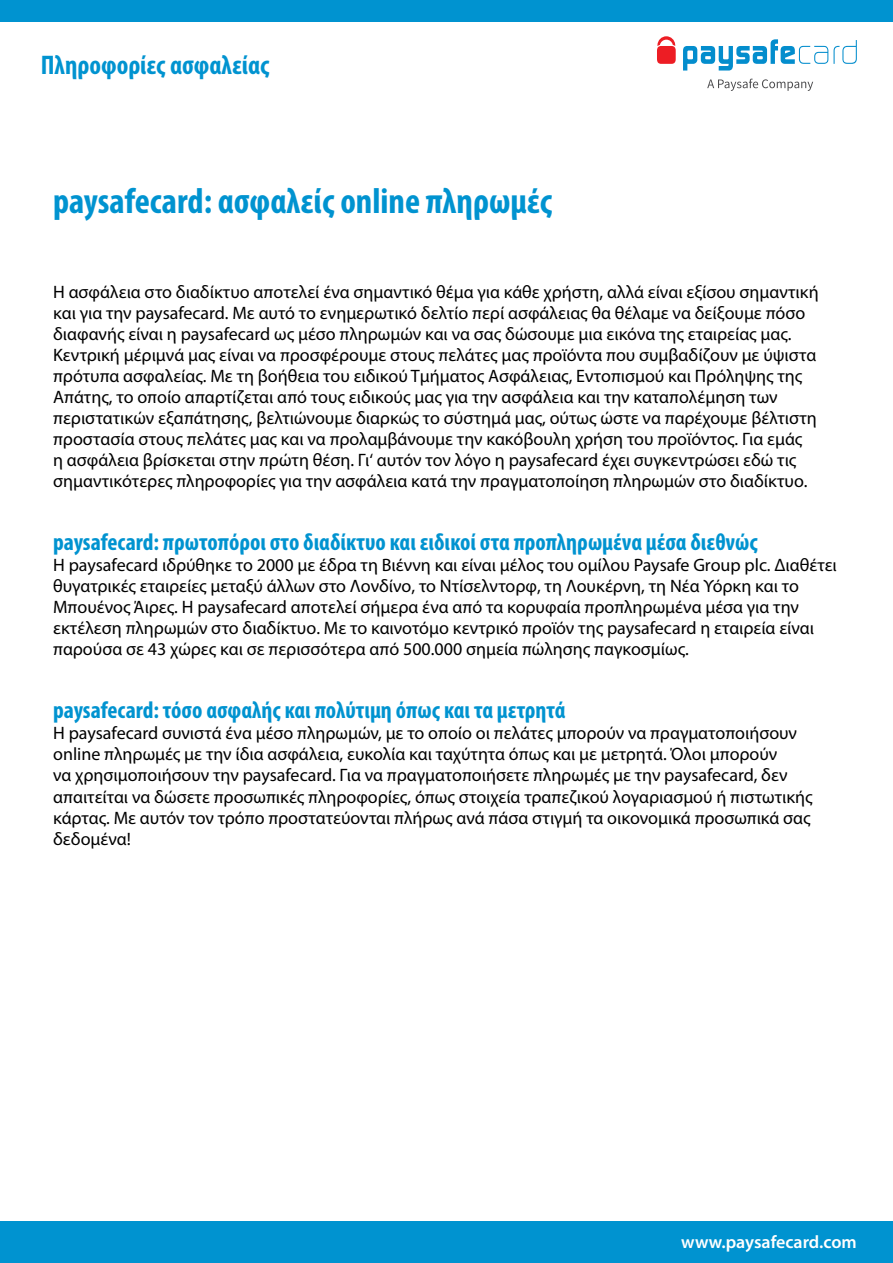
<style>
.page{position:relative;width:893px;height:1263px;background:#fff}
.page>*{position:absolute;margin:0;border:0;box-sizing:border-box;transform-origin:0 0}
.t1{font:700 condensed 36px "Myriad Pro";color:#0093d0}
.t2{font:700 condensed 27px "Myriad Pro";color:#0093d0}
.t3{font:700 condensed 24px "Myriad Pro";color:#0093d0}
.t4{font:18px/21px "Myriad Pro";color:#000}
.t5{font:600 18px "Myriad Pro";color:#fff}
</style>
<div class="page">
<div style="left:0;top:1221px;width:893px;height:42px;background:#0093d0"></div>
<div style="left:0;top:0;width:893px;height:21px;background:#0093d0"></div>
<svg style="left:707px;top:79px;width:106px;height:12px"></svg>
<svg style="left:683px;top:39px;width:174px;height:32px"></svg>
<svg style="left:657px;top:36px;width:19px;height:28px"></svg>
<h2 class="t2" style="left:41px;top:48px;width:230px">Πληροφορίες ασφαλείας</h2>
<h1 class="t1" style="left:53px;top:179px;width:501px">paysafecard: ασφαλείς online πληρωμές</h1>
<p class="t4" style="left:53px;top:282px;width:767px">Η ασφάλεια στο διαδίκτυο αποτελεί ένα σημαντικό θέμα για κάθε χρήστη, αλλά είναι εξίσου σημαντική και για την paysafecard. Με αυτό το ενημερωτικό δελτίο περί ασφάλειας θα θέλαμε να δείξουμε πόσο διαφανής είναι η paysafecard ως μέσo πληρωμών και να σας δώσουμε μια εικόνα της εταιρείας μας.<br>Κεντρική μέριμνά μας είναι να προσφέρουμε στους πελάτες μας προϊόντα που συμβαδίζουν με ύψιστα πρότυπα ασφαλείας. Με τη βοήθεια του ειδικού Τμήματος Ασφάλειας, Εντοπισμού και Πρόληψης της Απάτης, το οποίο απαρτίζεται από τους ειδικούς μας για την ασφάλεια και την καταπολέμηση των περιστατικών εξαπάτησης, βελτιώνουμε διαρκώς το σύστημά μας, ούτως ώστε να παρέχουμε βέλτιστη προστασία στους πελάτες μας και να προλαμβάνουμε την κακόβουλη χρήση του προϊόντος. Για εμάς<br>η ασφάλεια βρίσκεται στην πρώτη θέση. Γι‘ αυτόν τον λόγο η paysafecard έχει συγκεντρώσει εδώ τις σημαντικότερες πληροφορίες για την ασφάλεια κατά την πραγματοποίηση πληρωμών στο διαδίκτυο.</p>
<h3 class="t3" style="left:53px;top:527px;width:706px">paysafecard: πρωτοπόροι στο διαδίκτυο και ειδικοί στα προπληρωμένα μέσα διεθνώς</h3>
<p class="t4" style="left:53px;top:555px;width:785px">Η paysafecard ιδρύθηκε το 2000 με έδρα τη Βιέννη και είναι μέλος του ομίλου Paysafe Group plc. Διαθέτει θυγατρικές εταιρείες μεταξύ άλλων στο Λονδίνο, το Ντίσελντορφ, τη Λουκέρνη, τη Νέα Υόρκη και το Μπουένος Άιρες. Η paysafecard αποτελεί σήμερα ένα από τα κορυφαία προπληρωμένα μέσα για την εκτέλεση πληρωμών στο διαδίκτυο. Με το καινοτόμο κεντρικό προϊόν της paysafecard η εταιρεία είναι παρούσα σε 43 χώρες και σε περισσότερα από 500.000 σημεία πώλησης παγκοσμίως.</p>
<h3 class="t3" style="left:53px;top:695px;width:514px">paysafecard: τόσο ασφαλής και πολύτιμη όπως και τα μετρητά</h3>
<p class="t4" style="left:53px;top:723px;width:761px">Η paysafecard συνιστά ένα μέσο πληρωμών, με το οποίο οι πελάτες μπορούν να πραγματοποιήσουν online πληρωμές με την ίδια ασφάλεια, ευκολία και ταχύτητα όπως και με μετρητά. Όλοι μπορούν<br>να χρησιμοποιήσουν την paysafecard. Για να πραγματοποιήσετε πληρωμές με την paysafecard, δεν απαιτείται να δώσετε προσωπικές πληροφορίες, όπως στοιχεία τραπεζικού λογαριασμού ή πιστωτικής κάρτας. Με αυτόν τον τρόπο προστατεύονται πλήρως ανά πάσα στιγμή τα οικονομικά προσωπικά σας δεδομένα!</p>
<p class="t5" style="left:681px;top:1230px;width:177px">www.paysafecard.com</p>
</div>
